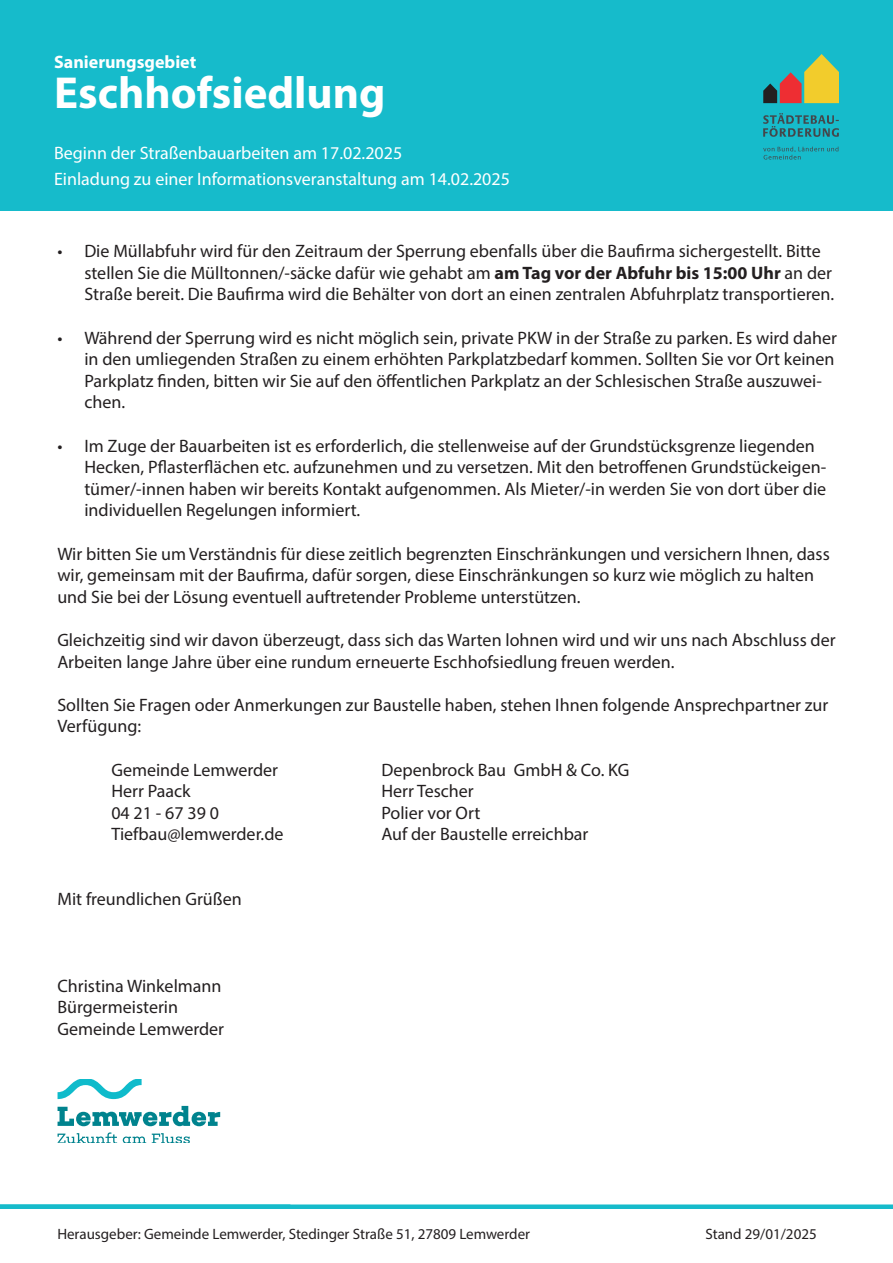
<style>
.page{position:relative;width:893px;height:1263px;background:#fff}
.page>*{position:absolute;margin:0;border:0;box-sizing:border-box;transform-origin:0 0}
.t1{font:700 45px "Myriad Pro";color:#fff}
.t2{font:18px/21.6px "Myriad Pro";color:#231f20}
.t3{font:18px/25.5px "Myriad Pro";color:#fff}
.t4{font:700 18px "Myriad Pro";color:#fff}
.t5{font:15px "Myriad Pro";color:#231f20}
.s1{font-weight:700}
</style>
<div class="page">
<div style="left:0;top:0;width:893px;height:210px;background:#16bbcb"></div>
<div style="left:0;top:1204px;width:893px;height:5px;background:#16bbcb"></div>
<svg style="left:57px;top:1132px;width:60px;height:11px"></svg>
<svg style="left:123px;top:1136px;width:23px;height:7px"></svg>
<svg style="left:152px;top:1133px;width:38px;height:10px"></svg>
<svg style="left:58px;top:1106px;width:162px;height:20px"></svg>
<svg style="left:58px;top:1079px;width:84px;height:20px"></svg>
<svg style="left:763px;top:54px;width:76px;height:49px"></svg>
<svg style="left:763px;top:147px;width:75px;height:12px"></svg>
<svg style="left:763px;top:113px;width:76px;height:24px"></svg>
<p class="t4" style="left:54px;top:50px;width:144px">Sanierungsgebiet</p>
<h1 class="t1" style="left:54px;top:63px;width:333px">Eschhofsiedlung</h1>
<p class="t3" style="left:54px;top:140px;width:457px">Beginn der Straßenbauarbeiten am 17.02.2025<br>Einladung zu einer Informationsveranstaltung am 14.02.2025</p>
<p class="t2" style="left:84px;top:240px;width:751px;text-indent:-27px">• Die Müllabfuhr wird für den Zeitraum der Sperrung ebenfalls über die Baufirma sichergestellt. Bitte stellen Sie die Mülltonnen/-säcke dafür wie gehabt am <span class="s1">am Tag vor der Abfuhr bis 15:00 Uhr</span> an der<br>Straße bereit. Die Baufirma wird die Behälter von dort an einen zentralen Abfuhrplatz transportieren.</p>
<p class="t2" style="left:84px;top:326px;width:754px;text-indent:-27px">• Während der Sperrung wird es nicht möglich sein, private PKW in der Straße zu parken. Es wird daher in den umliegenden Straßen zu einem erhöhten Parkplatzbedarf kommen. Sollten Sie vor Ort keinen Parkplatz finden, bitten wir Sie auf den öffentlichen Parkplatz an der Schlesischen Straße auszuwei&shy;chen.</p>
<p class="t2" style="left:84px;top:434px;width:743px;text-indent:-27px">• Im Zuge der Bauarbeiten ist es erforderlich, die stellenweise auf der Grundstücksgrenze liegenden Hecken, Pflasterflächen etc. aufzunehmen und zu versetzen. Mit den betroffenen Grundstückeigen&shy;tümer/-innen haben wir bereits Kontakt aufgenommen. Als Mieter/-in werden Sie von dort über die individuellen Regelungen informiert.</p>
<p class="t2" style="left:57px;top:542px;width:774px">Wir bitten Sie um Verständnis für diese zeitlich begrenzten Einschränkungen und versichern Ihnen, dass wir, gemeinsam mit der Baufirma, dafür sorgen, diese Einschränkungen so kurz wie möglich zu halten und Sie bei der Lösung eventuell auftretender Probleme unterstützen.</p>
<p class="t2" style="left:57px;top:629px;width:780px">Gleichzeitig sind wir davon überzeugt, dass sich das Warten lohnen wird und wir uns nach Abschluss der<br>Arbeiten lange Jahre über eine rundum erneuerte Eschhofsiedlung freuen werden.</p>
<p class="t2" style="left:57px;top:694px;width:772px">Sollten Sie Fragen oder Anmerkungen zur Baustelle haben, stehen Ihnen folgende Ansprechpartner zur<br>Verfügung:</p>
<p class="t2" style="left:111px;top:758px;width:168px">Gemeinde Lemwerder</p>
<p class="t2" style="left:381px;top:758px;width:249px">Depenbrock Bau GmbH &amp; Co. KG</p>
<p class="t2" style="left:111px;top:780px;width:81px">Herr Paack</p>
<p class="t2" style="left:381px;top:780px;width:94px">Herr Tescher</p>
<p class="t2" style="left:111px;top:802px;width:109px">04 21 - 67 39 0</p>
<p class="t2" style="left:381px;top:802px;width:100px">Polier vor Ort</p>
<p class="t2" style="left:111px;top:823px;width:174px">Tiefbau@lemwerder.de</p>
<p class="t2" style="left:381px;top:823px;width:209px">Auf der Baustelle erreichbar</p>
<p class="t2" style="left:57px;top:888px;width:186px">Mit freundlichen Grüßen</p>
<p class="t2" style="left:57px;top:974px;width:168px">Christina Winkelmann<br>Bürgermeisterin<br>Gemeinde Lemwerder</p>
<p class="t5" style="left:57px;top:1225px;width:474px">Herausgeber: Gemeinde Lemwerder, Stedinger Straße 51, 27809 Lemwerder</p>
<p class="t5" style="left:705px;top:1225px;width:113px">Stand 29/01/2025</p>
</div>
